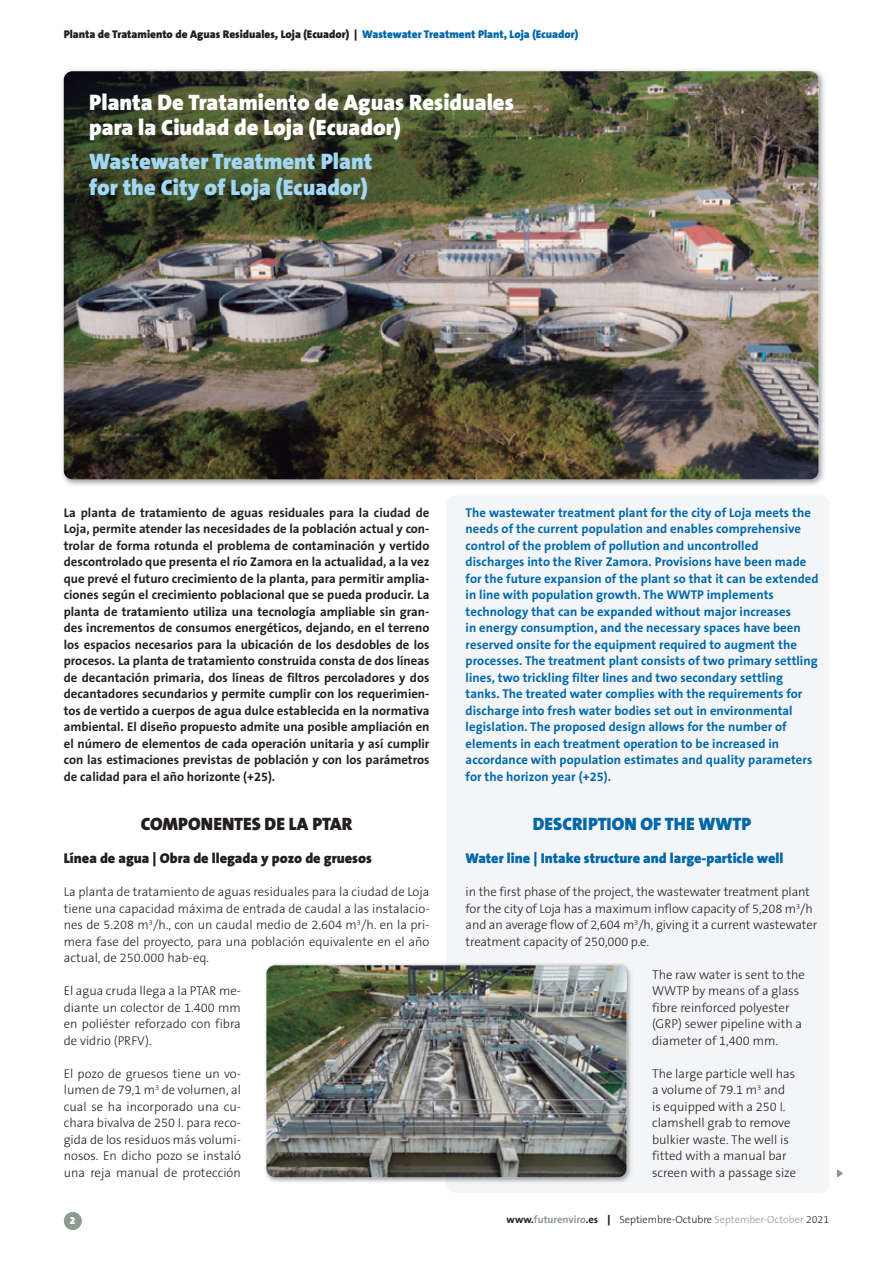
<style>
.page{position:relative;width:893px;height:1263px;background:#fff}
.page>*{position:absolute;margin:0;border:0;box-sizing:border-box;transform-origin:0 0}
.t1{font:900 22.5px/25.5px "The Sans B9";color:#fff}
.t2{font:900 22.5px/25.5px "The Sans B9";color:#a3d8f4}
.t3{font:900 18px "The Sans B9";color:#0068a9}
.t4{font:900 18px "The Sans B9";color:#231f20}
.t5{font:900 14.25px "The Sans B9";color:#0068a9}
.t6{font:900 14.25px "The Sans B9";color:#231f20}
.t7{font:300 12.75px/16.5px "The Sans B3";color:#231f20;text-align:justify}
.t8{font:700 12.75px/16.5px "The Sans B7";color:#231f20;text-align:justify}
.t9{font:700 12.75px/16.5px "The Sans B7";letter-spacing:.005em;color:#0068a9}
.t10{font:900 11.25px "The Sans B9";color:#231f20}
.t11{font:300 10.5px "The Sans B3";color:#231f20}
.t12{font:900 10.5px "The Sans B9";color:#fff}
.s1{color:#0068a9}
.s2{font-family:"The Sans B7";font-weight:700}
.s3{font-family:"The Sans B7";font-weight:700;color:#8b9b92}
.s4{font-family:"The Sans B9";font-weight:900}
.s5{color:#8b9b92}
</style>
<div class="page">
<div style="left:64px;top:1212px;width:18px;height:18px;background:#8b9b92;border-radius:50%"></div>
<img style="left:62px;top:69px;width:762px;height:417px">
<img style="left:64px;top:71px;width:755px;height:408px">
<div style="left:446px;top:495px;width:383px;height:698px;background:#f3f5f7;border-radius:9px"></div>
<svg style="left:837px;top:1169px;width:6px;height:8px"></svg>
<img style="left:265px;top:963px;width:366px;height:220px">
<img style="left:266px;top:965px;width:361px;height:212px">
<p class="t10" style="left:64px;top:28px;width:516px">Planta de Tratamiento de Aguas Residuales, Loja (Ecuador) | <span class="s1">Wastewater Treatment Plant, Loja (Ecuador)</span></p>
<h1 class="t1" style="left:89px;top:90px;width:426px">Planta De Tratamiento de Aguas Residuales para la Ciudad de Loja (Ecuador)</h1>
<h1 class="t2" style="left:89px;top:150px;width:284px">Wastewater Treatment Plant for the City of Loja (Ecuador)</h1>
<p class="t8" style="left:64px;top:505px;width:367px">La planta de tratamiento de aguas residuales para la ciudad de Loja, permite atender las necesidades de la población actual y con&shy;trolar de forma rotunda el problema de contaminación y vertido descontrolado que presenta el río Zamora en la actualidad, a la vez que prevé el futuro crecimiento de la planta, para permitir amplia&shy;ciones según el crecimiento poblacional que se pueda producir. La planta de tratamiento utiliza una tecnología ampliable sin gran&shy;des incrementos de consumos energéticos, dejando, en el terreno los espacios necesarios para la ubicación de los desdobles de los procesos. La planta de tratamiento construida consta de dos líneas de decantación primaria, dos líneas de filtros percoladores y dos decantadores secundarios y permite cumplir con los requerimien&shy;tos de vertido a cuerpos de agua dulce establecida en la normativa ambiental. El diseño propuesto admite una posible ampliación en el número de elementos de cada operación unitaria y así cumplir con las estimaciones previstas de población y con los parámetros de calidad para el año horizonte (+25).</p>
<h2 class="t4" style="left:141px;top:815px;width:213px">COMPONENTES DE LA PTAR</h2>
<p class="t6" style="left:64px;top:851px;width:310px">Línea de agua | Obra de llegada y pozo de gruesos</p>
<p class="t7" style="left:64px;top:884px;width:367px">La planta de tratamiento de aguas residuales para la ciudad de Loja tiene una capacidad máxima de entrada de caudal a las instalacio&shy;nes de 5.208 m<sup>3</sup>/h., con un caudal medio de 2.604 m<sup>3</sup>/h. en la pri&shy;mera fase del proyecto, para una población equivalente en el año actual, de 250.000 hab-eq.</p>
<p class="t7" style="left:64px;top:983px;width:179px">El agua cruda llega a la PTAR me&shy;diante un colector de 1.400 mm en poliéster reforzado con fibra de vidrio (PRFV).</p>
<p class="t7" style="left:64px;top:1066px;width:179px">El pozo de gruesos tiene un vo&shy;lumen de 79,1 m<sup>3</sup> de volumen, al cual se ha incorporado una cu&shy;chara bivalva de 250 I. para reco&shy;gida de los residuos más volumi&shy;nosos. En dicho pozo se instaló una reja manual de protección</p>
<p class="t9" style="left:466px;top:505px;width:354px">The wastewater treatment plant for the city of Loja meets the needs of the current population and enables comprehensive control of the problem of pollution and uncontrolled discharges into the River Zamora. Provisions have been made for the future expansion of the plant so that it can be extended in line with population growth. The WWTP implements technology that can be expanded without major increases<br>in energy consumption, and the necessary spaces have been reserved onsite for the equipment required to augment the processes. The treatment plant consists of two primary settling lines, two trickling filter lines and two secondary settling tanks. The treated water complies with the requirements for discharge into fresh water bodies set out in environmental legislation. The proposed design allows for the number of elements in each treatment operation to be increased in accordance with population estimates and quality parameters for the horizon year (+25).</p>
<h2 class="t3" style="left:533px;top:815px;width:220px">DESCRIPTION OF THE WWTP</h2>
<p class="t5" style="left:466px;top:851px;width:319px">Water line | Intake structure and large-particle well</p>
<p class="t7" style="left:466px;top:884px;width:353px;text-align:left">in the first phase of the project, the wastewater treatment plant for the city of Loja has a maximum inflow capacity of 5,208 m<sup>3</sup>/h and an average flow of 2,604 m<sup>3</sup>/h, giving it a current wastewater treatment capacity of 250,000 p.e.</p>
<p class="t7" style="left:652px;top:967px;width:154px;text-align:left">The raw water is sent to the<br>WWTP by means of a glass fibre reinforced polyester (GRP) sewer pipeline with a diameter of 1,400 mm.</p>
<p class="t7" style="left:652px;top:1066px;width:146px;text-align:left">The large particle well has a volume of 79.1 m<sup>3</sup> and is equipped with a 250 I. clamshell grab to remove bulkier waste. The well is fitted with a manual bar screen with a passage size</p>
<p class="t12" style="left:70px;top:1215px;width:7px">2</p>
<p class="t11" style="left:507px;top:1214px;width:324px"><span class="s2">www.</span><span class="s3">futurenviro</span><span class="s2">.es</span> <span class="s4">|</span> Septiembre-Octubre <span class="s5">September-October</span> 2021</p>
</div>
